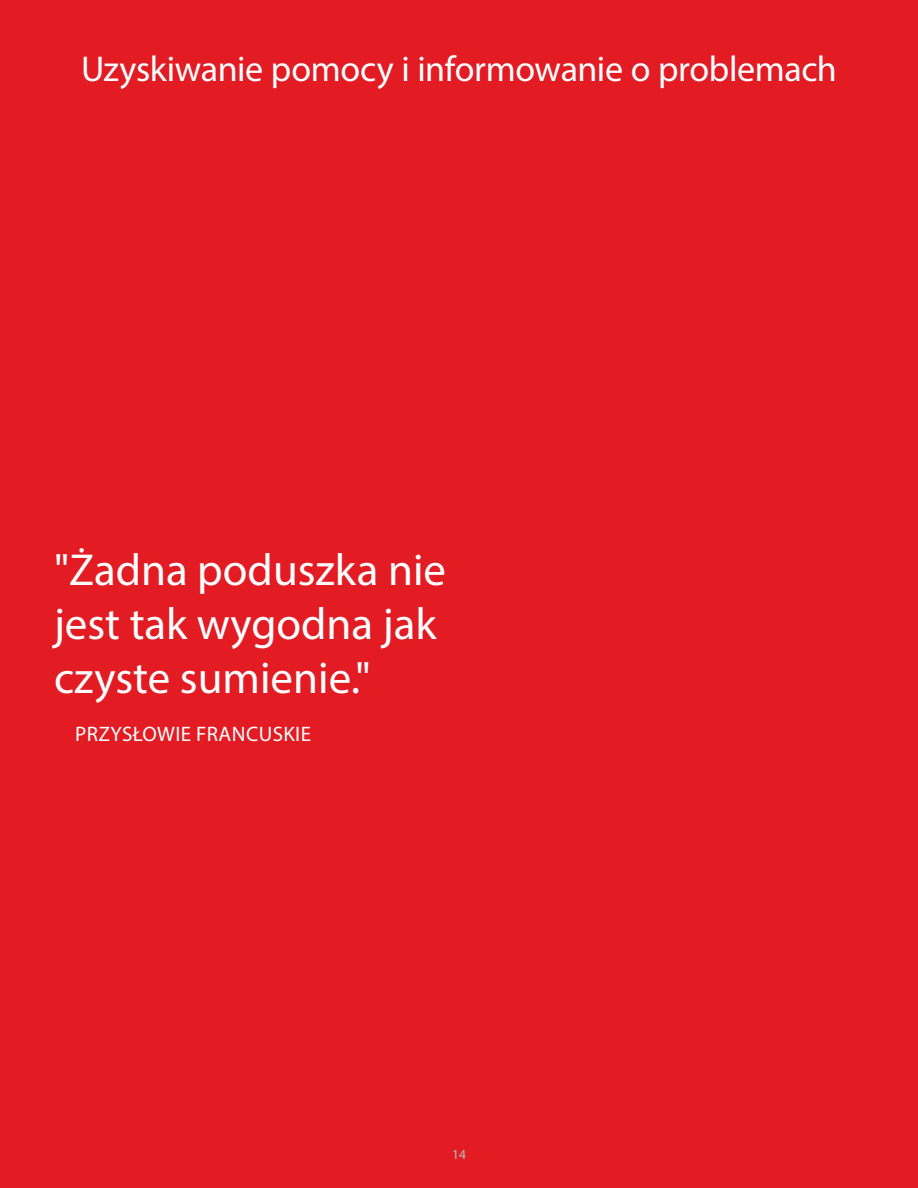
<style>
.page{position:relative;width:918px;height:1188px;background:#e31b23}
.page>*{position:absolute;margin:0;border:0;box-sizing:border-box;transform-origin:0 0}
.t1{font:45px/54px "Myriad Pro";color:#fff}
.t2{font:36px "Myriad Pro";letter-spacing:-.01em;color:#fff}
.t3{font:21px "Myriad Pro";letter-spacing:.02em;color:#fff}
.t4{font:13.5px "Myriad Pro";color:#bcbec0}
</style>
<div class="page">
<p class="t2" style="left:81px;top:47px;width:757px">Uzyskiwanie pomocy i informowanie o problemach</p>
<p class="t1" style="left:54px;top:542px;width:394px">"Żadna poduszka nie jest tak wygodna jak czyste sumienie."</p>
<p class="t3" style="left:75px;top:721px;width:237px">PRZYSŁOWIE FRANCUSKIE</p>
<p class="t4" style="left:452px;top:1146px;width:15px">14</p>
</div>
